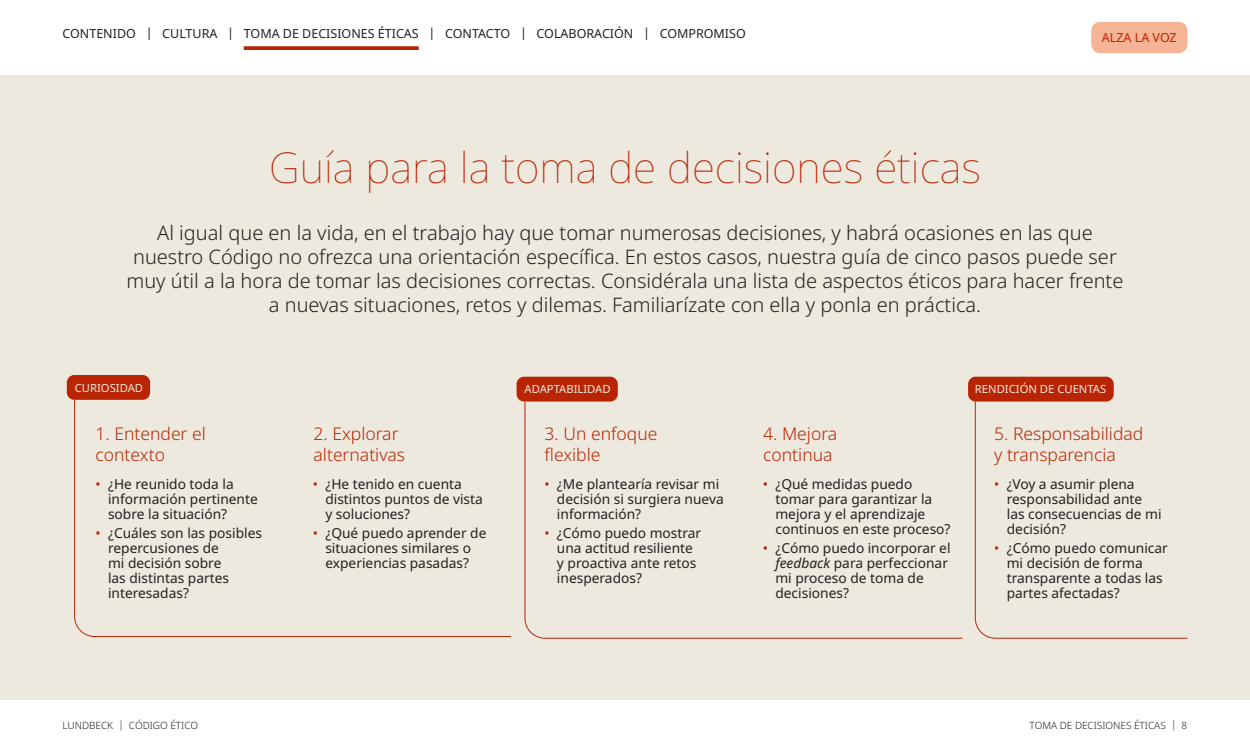
<style>
.page{position:relative;width:1250px;height:750px;background:#fff}
.page>*{position:absolute;margin:0;border:0;box-sizing:border-box;transform-origin:0 0}
.t1{font:100 42.5px "Noto Sans";color:#b92504}
.t2{font:300 20px/24px "Noto Sans";color:#22201f;text-align:center}
.t3{font:300 17.5px/21px "Noto Sans";color:#b92504}
.t4{font:13.75px/15px "Noto Sans";color:#22201f}
.t5{font:12.5px "Noto Sans";color:#22201f}
.t6{font:12.5px "Noto Sans";color:#b92504}
.t7{font:11.25px "Noto Sans";color:#ede9de}
.t8{font:300 10px "Noto Sans";color:#22201f}
.s1{color:#b92504}
.s2{font-style:italic}
</style>
<div class="page">
<div style="left:1091px;top:22px;width:97px;height:31px;background:#f5b496;border-radius:9px"></div>
<svg style="left:244px;top:46px;width:175px;height:4px"></svg>
<div style="left:0;top:75px;width:1250px;height:625px;background:#ede9de"></div>
<div style="left:517px;top:377px;width:101px;height:25px;background:#b92504;border-radius:8px"></div>
<div style="left:67px;top:375px;width:83px;height:25px;background:#b92504;border-radius:8px"></div>
<div style="left:968px;top:377px;width:146px;height:25px;background:#b92504;border-radius:8px"></div>
<svg style="left:74px;top:399px;width:437px;height:238px"></svg>
<svg style="left:524px;top:401px;width:439px;height:238px"></svg>
<svg style="left:975px;top:401px;width:213px;height:238px"></svg>
<p class="t5" style="left:146px;top:27px;width:602px">| CULTURA | TOMA DE DECISIONES ÉTICAS | CONTACTO | COLABORACIÓN | COMPROMISO</p>
<p class="t5" style="left:63px;top:27px;width:75px">CONTENIDO</p>
<p class="t6" style="left:1102px;top:30px;width:76px">ALZA LA VOZ</p>
<h1 class="t1" style="left:269px;top:137px;width:713px">Guía para la toma de decisiones éticas</h1>
<p class="t2" style="left:127px;top:221px;width:998px">Al igual que en la vida, en el trabajo hay que tomar numerosas decisiones, y habrá ocasiones en las que nuestro Código no ofrezca una orientación específica. En estos casos, nuestra guía de cinco pasos puede ser muy útil a la hora de tomar las decisiones correctas. Considérala una lista de aspectos éticos para hacer frente a nuevas situaciones, retos y dilemas. Familiarízate con ella y ponla en práctica.</p>
<p class="t7" style="left:75px;top:381px;width:70px">CURIOSIDAD</p>
<p class="t7" style="left:525px;top:383px;width:88px">ADAPTABILIDAD</p>
<p class="t7" style="left:975px;top:383px;width:133px">RENDICIÓN DE CUENTAS</p>
<p class="t3" style="left:96px;top:423px;width:112px">1. Entender el contexto</p>
<p class="t3" style="left:314px;top:423px;width:93px">2. Explorar alternativas</p>
<p class="t3" style="left:545px;top:423px;width:114px">3. Un enfoque flexible</p>
<p class="t3" style="left:763px;top:423px;width:76px">4. Mejora continua</p>
<p class="t3" style="left:994px;top:423px;width:151px">5. Responsabilidad y transparencia</p>
<p class="t4" style="left:108px;top:477px;width:151px;text-indent:-12px"><span class="s1">•</span> ¿He reunido toda la información pertinente sobre la situación?</p>
<p class="t4" style="left:108px;top:526px;width:155px;text-indent:-12px"><span class="s1">•</span> ¿Cuáles son las posibles repercusiones de<br>mi decisión sobre<br>las distintas partes interesadas?</p>
<p class="t8" style="left:62px;top:720px;width:137px">LUNDBECK | CÓDIGO ÉTICO</p>
<p class="t4" style="left:325px;top:477px;width:159px;text-indent:-12px"><span class="s1">•</span> ¿He tenido en cuenta distintos puntos de vista y soluciones?</p>
<p class="t4" style="left:313px;top:526px;width:175px;text-align:center"><span class="s1">•</span> ¿Qué puedo aprender de situaciones similares o experiencias pasadas?</p>
<p class="t4" style="left:557px;top:477px;width:168px;text-indent:-12px"><span class="s1">•</span> ¿Me plantearía revisar mi decisión si surgiera nueva información?</p>
<p class="t4" style="left:557px;top:526px;width:146px;text-indent:-12px"><span class="s1">•</span> ¿Cómo puedo mostrar una actitud resiliente y proactiva ante retos inesperados?</p>
<p class="t4" style="left:775px;top:477px;width:177px;text-indent:-12px"><span class="s1">•</span> ¿Qué medidas puedo tomar para garantizar la mejora y el aprendizaje continuos en este proceso?</p>
<p class="t4" style="left:775px;top:541px;width:177px;text-indent:-12px"><span class="s1">•</span> ¿Cómo puedo incorporar el <span class="s2">feedback</span> para perfeccionar mi proceso de toma de decisiones?</p>
<p class="t4" style="left:1007px;top:477px;width:156px;text-indent:-12px"><span class="s1">•</span> ¿Voy a asumir plena responsabilidad ante las consecuencias de mi decisión?</p>
<p class="t4" style="left:1007px;top:541px;width:163px;text-indent:-12px"><span class="s1">•</span> ¿Cómo puedo comunicar mi decisión de forma transparente a todas las partes afectadas?</p>
<p class="t8" style="left:1030px;top:720px;width:159px">TOMA DE DECISIONES ÉTICAS | 8</p>
</div>
